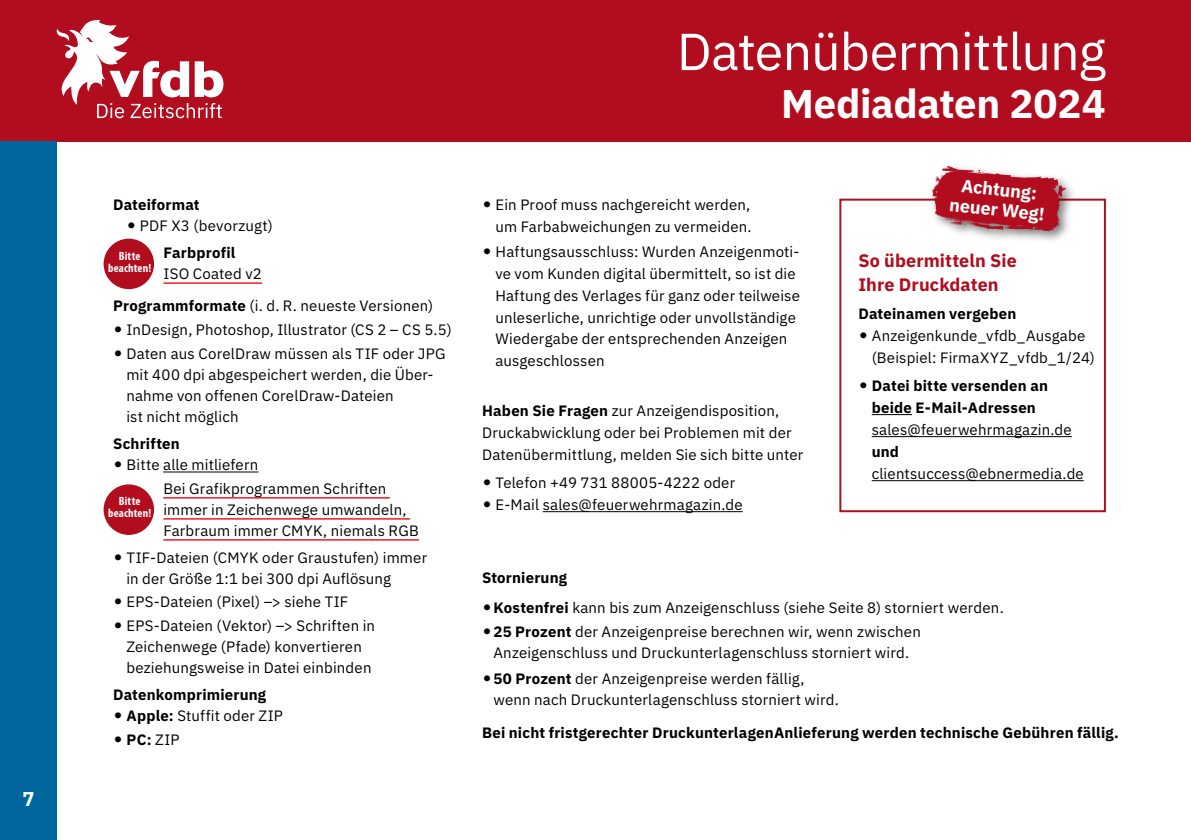
<style>
.page{position:relative;width:1191px;height:840px;background:#fff}
.page>*{position:absolute;margin:0;border:0;box-sizing:border-box;transform-origin:0 0}
.t1{font:52px "IBM Plex Sans";letter-spacing:-.015em;color:#fff}
.t2{font:700 40px "IBM Plex Sans";letter-spacing:-.01em;color:#fff}
.t3{font:700 20px "IBM Plex Sans";color:#fff}
.t4{font:700 18px/24px "IBM Plex Sans";letter-spacing:.005em;color:#b10d1e}
.t5{font:700 18px/20px "IBM Plex Sans";color:#fff;text-align:center}
.t6{font:15px/21px "IBM Plex Sans";letter-spacing:.015em;color:#000}
.t7{font:700 15px/22px "IBM Plex Sans";letter-spacing:.015em;color:#000;text-align:center}
.t8{font:700 condensed 12px/12px "Myriad Pro";letter-spacing:.015em;color:#fff;text-align:center}
.s1{font-weight:700}
.s2{font-weight:400}
</style>
<div class="page">
<div style="left:0;top:0;width:1191px;height:142px;background:#b10d1e"></div>
<div style="left:0;top:142px;width:57px;height:697px;background:#00679e"></div>
<svg style="left:56px;top:20px;width:167px;height:98px"></svg>
<hr style="left:163px;top:282px;width:99px;height:2px;background:#ed1c23">
<hr style="left:163px;top:471px;width:95px;height:1px;background:#000">
<hr style="left:163px;top:497px;width:227px;height:1px;background:#ed1c23">
<hr style="left:163px;top:518px;width:247px;height:1px;background:#ed1c23">
<hr style="left:163px;top:539px;width:256px;height:1px;background:#ed1c23">
<hr style="left:871px;top:414px;width:41px;height:1px;background:#000">
<hr style="left:871px;top:436px;width:200px;height:1px;background:#000">
<hr style="left:871px;top:480px;width:212px;height:1px;background:#000">
<div style="left:839px;top:198px;width:267px;height:314px;border:2px solid #b10d1e"></div>
<hr style="left:542px;top:511px;width:201px;height:1px;background:#000">
<div style="left:104px;top:238px;width:50px;height:51px;background:#b10d1e;border-radius:50%"></div>
<div style="left:104px;top:484px;width:50px;height:50px;background:#b10d1e;border-radius:50%"></div>
<div style="left:928px;top:162px;width:150px;height:82px;background:#000;opacity:.5"></div>
<svg style="left:931px;top:166px;width:135px;height:65px"></svg>
<h3 class="t3" style="left:22px;top:782px;width:13px">7</h3>
<p class="t7" style="left:113px;top:193px;width:88px">Dateiformat</p>
<p class="t6" style="left:126px;top:211px;width:148px;line-height:26.6px;text-align:center">• PDF X3 (bevorzugt)<br><span class="s1">Farbprofil</span></p>
<p class="t6" style="left:113px;top:256px;width:322px;line-height:32.4px;text-indent:50px">ISO Coated v2<br><span class="s1">Programmformate</span> (i. d. R. neueste Versionen)</p>
<p class="t6" style="left:113px;top:318px;width:340px">• InDesign, Photoshop, Illustrator (CS 2 – CS 5.5)</p>
<p class="t6" style="left:126px;top:342px;width:321px;text-indent:-13px">• Daten aus CorelDraw müssen als TIF oder JPG mit 400 dpi abgespeichert werden, die Über&shy;nahme von offenen CorelDraw-Dateien<br>ist nicht möglich</p>
<p class="t7" style="left:113px;top:431px;width:68px">Schriften</p>
<p class="t6" style="left:163px;top:451px;width:224px;line-height:23.8px;text-indent:-50px">• Bitte alle mitliefern<br>Bei Grafikprogrammen Schriften</p>
<p class="t6" style="left:163px;top:497px;width:257px">immer in Zeichenwege umwandeln,<br>Farbraum immer CMYK, niemals RGB</p>
<p class="t6" style="left:126px;top:545px;width:302px;text-indent:-13px">• TIF-Dateien (CMYK oder Graustufen) immer in der Größe 1:1 bei 300 dpi Auflösung</p>
<p class="t6" style="left:113px;top:590px;width:237px">• EPS-Dateien (Pixel) –&gt; siehe TIF</p>
<p class="t6" style="left:126px;top:614px;width:250px;text-indent:-13px">• EPS-Dateien (Vektor) –&gt; Schriften in<br>Zeichenwege (Pfade) konvertieren beziehungsweise in Datei einbinden</p>
<p class="t7" style="left:113px;top:682px;width:155px">Datenkomprimierung</p>
<p class="t6" style="left:113px;top:703px;width:171px">• <span class="s1">Apple:</span> Stuffit oder ZIP</p>
<p class="t7" style="left:113px;top:727px;width:68px">• PC: <span class="s2">ZIP</span></p>
<p class="t8" style="left:108px;top:249px;width:45px">Bitte beachten!</p>
<p class="t8" style="left:108px;top:495px;width:45px">Bitte beachten!</p>
<h1 class="t1" style="left:677px;top:12px;width:430px">Datenübermittlung</h1>
<h2 class="t2" style="left:781px;top:72px;width:326px">Mediadaten 2024</h2>
<p class="t6" style="left:482px;top:193px;width:271px;line-height:21.8px;text-align:right">• Ein Proof muss nachgereicht werden, um Farbabweichungen zu vermeiden.</p>
<p class="t6" style="left:495px;top:239px;width:306px;line-height:21.8px;text-indent:-13px">• Haftungsausschluss: Wurden Anzeigenmoti&shy;ve vom Kunden digital übermittelt, so ist die Haftung des Verlages für ganz oder teilweise unleserliche, unrichtige oder unvollständige Wiedergabe der entsprechenden Anzeigen ausgeschlossen</p>
<p class="t6" style="left:482px;top:399px;width:323px;line-height:21.8px"><span class="s1">Haben Sie Fragen</span> zur Anzeigendisposition,<br>Druckabwicklung oder bei Problemen mit der<br>Datenübermittlung, melden Sie sich bitte unter</p>
<p class="t6" style="left:482px;top:470px;width:255px">• Telefon +49 731 88005-4222 oder</p>
<p class="t6" style="left:482px;top:492px;width:262px">• E-Mail sales@feuerwehrmagazin.de</p>
<p class="t5" style="left:952px;top:173px;width:97px;rotate:6deg">Achtung: neuer Weg!</p>
<p class="t4" style="left:858px;top:247px;width:160px">So übermitteln Sie<br>Ihre Druckdaten</p>
<p class="t7" style="left:858px;top:301px;width:159px">Dateinamen vergeben</p>
<p class="t6" style="left:871px;top:323px;width:225px;line-height:22px;text-indent:-13px">• Anzeigenkunde_vfdb_Ausgabe (Beispiel: FirmaXYZ_vfdb_1/24)</p>
<p class="t7" style="left:858px;top:373px;width:191px">• Datei bitte versenden an beide E-Mail-Adressen</p>
<p class="t6" style="left:871px;top:417px;width:202px">sales@feuerwehrmagazin.de</p>
<p class="t7" style="left:871px;top:439px;width:29px">und</p>
<p class="t6" style="left:871px;top:461px;width:214px">clientsuccess@ebnermedia.de</p>
<p class="t7" style="left:482px;top:565px;width:87px">Stornierung</p>
<p class="t6" style="left:482px;top:595px;width:523px">•<span class="s1">Kostenfrei</span> kann bis zum Anzeigenschluss (siehe Seite 8) storniert werden.</p>
<p class="t6" style="left:482px;top:619px;width:440px;text-align:center">•<span class="s1">25 Prozent</span> der Anzeigenpreise berechnen wir, wenn zwischen<br>Anzeigenschluss und Druckunterlagenschluss storniert wird.</p>
<p class="t6" style="left:493px;top:667px;width:347px;text-indent:-11px">•<span class="s1">50 Prozent</span> der Anzeigenpreise werden fällig, wenn nach Druckunterlagenschluss storniert wird.</p>
<p class="t7" style="left:482px;top:719px;width:638px">Bei nicht fristgerechter DruckunterlagenAnlieferung werden technische Gebühren fällig.</p>
</div>
